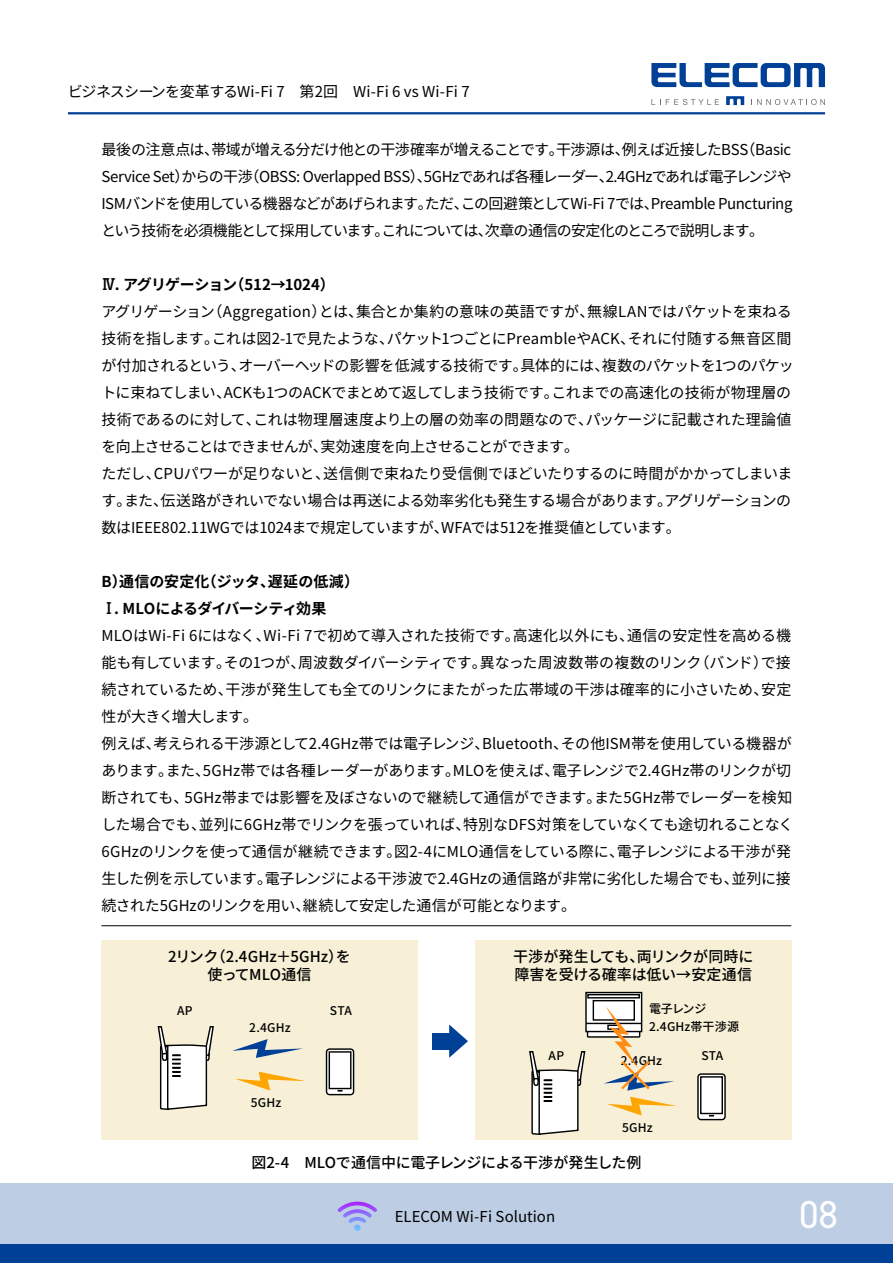
<style>
.page{position:relative;width:893px;height:1263px;background:#fff}
.page>*{position:absolute;margin:0;border:0;box-sizing:border-box;transform-origin:0 0}
.t1{font:39px "DIN2014";color:#fff}
.t2{font:15px/27px "Noto Sans JP";letter-spacing:-.02em;color:#000}
.t3{font:500 15px/18px "Noto Sans JP";letter-spacing:-.01em;color:#000;text-align:center}
.t4{font:15px "Noto Sans JP";color:#000}
.t5{font:500 12px/18px "Noto Sans JP";letter-spacing:.015em;color:#000}
.s1{font-family:"UD Shin Go NT Pr 6 N";font-weight:500}
.s2{font-weight:700}
</style>
<div class="page">
<hr style="left:68px;top:112px;width:757px;height:2px;background:#004097">
<svg style="left:651px;top:63px;width:174px;height:24px"></svg>
<svg style="left:651px;top:99px;width:68px;height:6px"></svg>
<svg style="left:757px;top:99px;width:68px;height:6px"></svg>
<svg style="left:726px;top:96px;width:18px;height:9px"></svg>
<div style="left:0;top:1244px;width:893px;height:19px;background:#004097"></div>
<div style="left:0;top:1183px;width:893px;height:61px;background:#bdcde4"></div>
<svg style="left:337px;top:1201px;width:40px;height:30px"></svg>
<hr style="left:101px;top:925px;width:690px;height:1px;background:#000">
<div style="left:101px;top:940px;width:316px;height:200px;background:#f7f0d7"></div>
<div style="left:326px;top:1049px;width:28px;height:45px;background:#fff;border-radius:3px"></div>
<div style="left:326px;top:1048px;width:28px;height:47px;border:1px solid #000;border-radius:3px"></div>
<div style="left:329px;top:1051px;width:22px;height:38px;border:1px solid #000"></div>
<svg style="left:157px;top:1026px;width:57px;height:84px"></svg>
<div style="left:475px;top:940px;width:316px;height:200px;background:#f7f0d7"></div>
<svg style="left:235px;top:1072px;width:71px;height:18px"></svg>
<svg style="left:232px;top:1039px;width:71px;height:19px"></svg>
<div style="left:698px;top:1074px;width:27px;height:45px;background:#fff;border-radius:3px"></div>
<div style="left:697px;top:1073px;width:29px;height:47px;border:1px solid #000;border-radius:3px"></div>
<div style="left:700px;top:1076px;width:23px;height:38px;border:1px solid #000"></div>
<svg style="left:529px;top:1051px;width:57px;height:84px"></svg>
<svg style="left:607px;top:1097px;width:70px;height:18px"></svg>
<div style="left:432px;top:1033px;width:23px;height:16px;background:#004097"></div>
<svg style="left:449px;top:1024px;width:19px;height:34px"></svg>
<svg style="left:588px;top:1029px;width:52px;height:8px"></svg>
<div style="left:587px;top:1028px;width:53px;height:10px;border:1px solid #000"></div>
<svg style="left:585px;top:992px;width:57px;height:40px"></svg>
<svg style="left:587px;top:994px;width:53px;height:4px"></svg>
<div style="left:593px;top:1000px;width:42px;height:21px;background:#fff;border:1px solid #000"></div>
<hr style="left:586px;top:1023px;width:56px;height:1px;background:#000">
<svg style="left:604px;top:1006px;width:70px;height:84px"></svg>
<p class="t2" style="left:68px;top:78px;width:403px">ビジネスシーンを変革するWi-Fi 7　第2回　Wi-Fi 6 vs Wi-Fi 7</p>
<p class="t2" style="left:101px;top:137px;width:692px;text-align:justify">最後の注意点は、帯域が増える分だけ他との干渉確率が増えることです。干渉源は、例えば近接したBSS（Basic Service Set）からの干渉（OBSS: Overlapped BSS）、5GHzであれば各種レーダー、2.4GHzであれば電子レンジやISMバンドを使用している機器などがあげられます。ただ、この回避策としてWi-Fi 7では、Preamble Puncturingという技術を必須機能として採用しています。これについては、次章の通信の安定化のところで説明します。</p>
<p class="t2" style="left:101px;top:272px;width:694px"><span class="s1">Ⅳ</span><span class="s2">. アグリゲーション（512→1024）<br></span>アグリゲーション（Aggregation）とは、集合とか集約の意味の英語ですが、無線LANではパケットを束ねる技術を指します。これは図2-1で見たような、パケット1つごとにPreambleやACK、それに付随する無音区間が付加されるという、オーバーヘッドの影響を低減する技術です。具体的には、複数のパケットを1つのパケットに束ねてしまい、ACKも1つのACKでまとめて返してしまう技術です。これまでの高速化の技術が物理層の技術であるのに対して、これは物理層速度より上の層の効率の問題なので、パッケージに記載された理論値を向上させることはできませんが、実効速度を向上させることができます。<br>ただし、CPUパワーが足りないと、送信側で束ねたり受信側でほどいたりするのに時間がかかってしまいます。また、伝送路がきれいでない場合は再送による効率劣化も発生する場合があります。アグリゲーションの数はIEEE802.11WGでは1024まで規定していますが、WFAでは512を推奨値としています。</p>
<p class="t2" style="left:101px;top:569px;width:694px"><span class="s2">B）通信の安定化（ジッタ、遅延の低減）<br></span><span class="s1">Ⅰ</span><span class="s2">. MLOによるダイバーシティ効果<br></span>MLOはWi-Fi 6にはなく、Wi-Fi 7で初めて導入された技術です。高速化以外にも、通信の安定性を高める機能も有しています。その1つが、周波数ダイバーシティです。異なった周波数帯の複数のリンク（バンド）で接続されているため、干渉が発生しても全てのリンクにまたがった広帯域の干渉は確率的に小さいため、安定性が大きく増大します。<br>例えば、考えられる干渉源として2.4GHz帯では電子レンジ、Bluetooth、その他ISM帯を使用している機器があります。また、5GHz帯では各種レーダーがあります。MLOを使えば、電子レンジで2.4GHz帯のリンクが切断されても、5GHz帯までは影響を及ぼさないので継続して通信ができます。また5GHz帯でレーダーを検知した場合でも、並列に6GHz帯でリンクを張っていれば、特別なDFS対策をしていなくても途切れることなく6GHzのリンクを使って通信が継続できます。図2-4にMLO通信をしている際に、電子レンジによる干渉が発生した例を示しています。電子レンジによる干渉波で2.4GHzの通信路が非常に劣化した場合でも、並列に接続された5GHzのリンクを用い、継続して安定した通信が可能となります。</p>
<p class="t3" style="left:168px;top:948px;width:184px">2リンク（2.4GHz＋5GHz）を使ってMLO通信</p>
<p class="t3" style="left:513px;top:948px;width:242px;text-align:left">干渉が発生しても、両リンクが同時に障害を受ける確率は低い→安定通信</p>
<p class="t5" style="left:330px;top:1001px;width:23px">STA</p>
<p class="t5" style="left:549px;top:1047px;width:17px">AP</p>
<p class="t5" style="left:649px;top:999px;width:92px">電子レンジ<br>2.4GHz帯干渉源</p>
<p class="t5" style="left:177px;top:1001px;width:17px">AP</p>
<p class="t5" style="left:249px;top:1019px;width:43px">2.4GHz</p>
<p class="t5" style="left:621px;top:1051px;width:43px">2.4GHz</p>
<p class="t5" style="left:701px;top:1047px;width:23px">STA</p>
<p class="t5" style="left:251px;top:1093px;width:32px">5GHz</p>
<p class="t5" style="left:622px;top:1118px;width:32px">5GHz</p>
<p class="t3" style="left:251px;top:1154px;width:392px">図2-4　MLOで通信中に電子レンジによる干渉が発生した例</p>
<p class="t4" style="left:395px;top:1208px;width:162px">ELECOM Wi-Fi Solution</p>
<h1 class="t1" style="left:799px;top:1190px;width:40px">08</h1>
</div>
